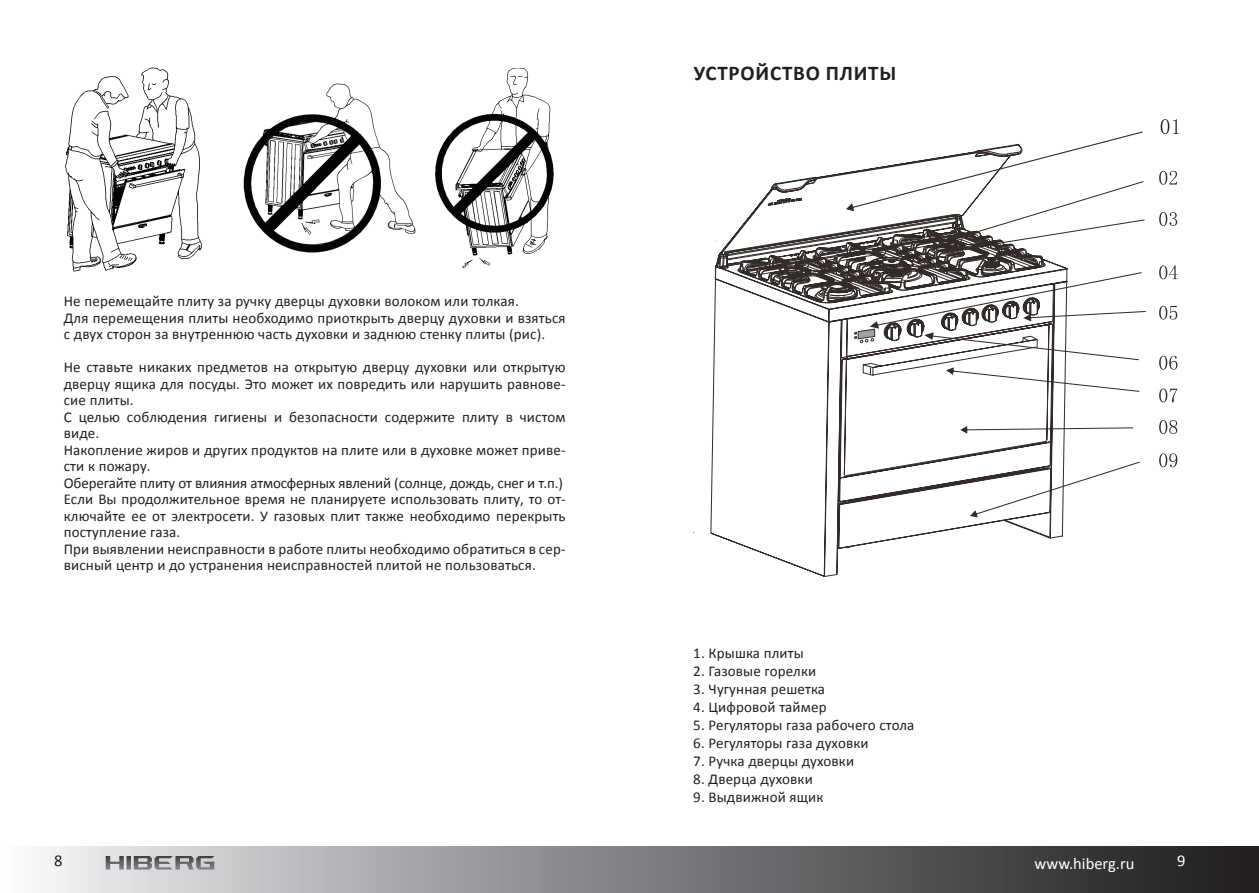
<style>
.page{position:relative;width:1259px;height:893px;background:#fff}
.page>*{position:absolute;margin:0;border:0;box-sizing:border-box;transform-origin:0 0}
.t1{font:700 21px "Calibri";letter-spacing:.04em;color:#231f20}
.t2{font:16.5px "Calibri";color:#fff}
.t3{font:16.5px "Calibri";color:#231f20}
.t4{font:15px/16.5px "Calibri";letter-spacing:.01em;color:#231f20}
</style>
<div class="page">
<svg style="left:40px;top:846px;width:1219px;height:47px;background:#8f9092"></svg>
<svg style="left:106px;top:856px;width:18px;height:14px"></svg>
<svg style="left:126px;top:856px;width:5px;height:14px"></svg>
<svg style="left:134px;top:856px;width:80px;height:14px"></svg>
<svg style="left:693px;top:846px;width:374px;height:47px;background:#57585a"></svg>
<svg style="left:693px;top:337px;width:360px;height:240px"></svg>
<svg style="left:870px;top:367px;width:10px;height:9px"></svg>
<svg style="left:714px;top:131px;width:431px;height:229px"></svg>
<svg style="left:946px;top:367px;width:193px;height:25px"></svg>
<svg style="left:960px;top:426px;width:173px;height:8px"></svg>
<svg style="left:970px;top:462px;width:169px;height:55px"></svg>
<svg style="left:1160px;top:119px;width:19px;height:15px"></svg>
<svg style="left:1159px;top:171px;width:18px;height:14px"></svg>
<svg style="left:1159px;top:212px;width:18px;height:14px"></svg>
<svg style="left:1159px;top:265px;width:18px;height:14px"></svg>
<svg style="left:1159px;top:306px;width:18px;height:14px"></svg>
<svg style="left:1159px;top:356px;width:18px;height:14px"></svg>
<svg style="left:1159px;top:388px;width:18px;height:14px"></svg>
<svg style="left:1159px;top:420px;width:18px;height:14px"></svg>
<svg style="left:1159px;top:453px;width:18px;height:14px"></svg>
<img style="left:243px;top:83px;width:173px;height:169px">
<img style="left:435px;top:69px;width:119px;height:199px">
<img style="left:65px;top:67px;width:137px;height:205px">
<p class="t4" style="left:64px;top:293px;width:503px">Не перемещайте плиту за ручку дверцы духовки волоком или толкая.<br>Для перемещения плиты необходимо приоткрыть дверцу духовки и взяться с двух сторон за внутреннюю часть духовки и заднюю стенку плиты (рис).</p>
<p class="t4" style="left:64px;top:359px;width:503px">Не ставьте никаких предметов на открытую дверцу духовки или открытую дверцу ящика для посуды. Это может их повредить или нарушить равнове&shy;сие плиты.<br>С целью соблюдения гигиены и безопасности содержите плиту в чистом виде.<br>Накопление жиров и других продуктов на плите или в духовке может приве&shy;сти к пожару.<br>Оберегайте плиту от влияния атмосферных явлений (солнце, дождь, снег и т.п.)<br>Если Вы продолжительное время не планируете использовать плиту, то от&shy;ключайте ее от электросети. У газовых плит также необходимо перекрыть поступление газа.<br>При выявлении неисправности в работе плиты необходимо обратиться в сер&shy;висный центр и до устранения неисправностей плитой не пользоваться.</p>
<h1 class="t1" style="left:693px;top:60px;width:62px">Устройс</h1>
<h1 class="t1" style="left:782px;top:60px;width:116px">тво плиты</h1>
<p class="t4" style="left:693px;top:644px;width:112px">1. Крышка плиты</p>
<p class="t4" style="left:693px;top:662px;width:124px">2. Газовые горелки</p>
<p class="t4" style="left:693px;top:680px;width:133px">3. Чугунная решетка</p>
<p class="t4" style="left:693px;top:698px;width:135px">4. Цифровой таймер</p>
<p class="t4" style="left:693px;top:716px;width:223px">5. Регуляторы газа рабочего стола</p>
<p class="t4" style="left:693px;top:734px;width:177px">6. Регуляторы газа духовки</p>
<p class="t4" style="left:693px;top:752px;width:162px">7. Ручка дверцы духовки</p>
<p class="t4" style="left:693px;top:770px;width:121px">8. Дверца духовки</p>
<p class="t4" style="left:693px;top:788px;width:132px">9. Выдвижной ящик</p>
<p class="t3" style="left:54px;top:850px;width:10px">8</p>
<p class="t2" style="left:1034px;top:853px;width:101px">www.hiberg.ru</p>
<p class="t2" style="left:1177px;top:850px;width:10px">9</p>
</div>
